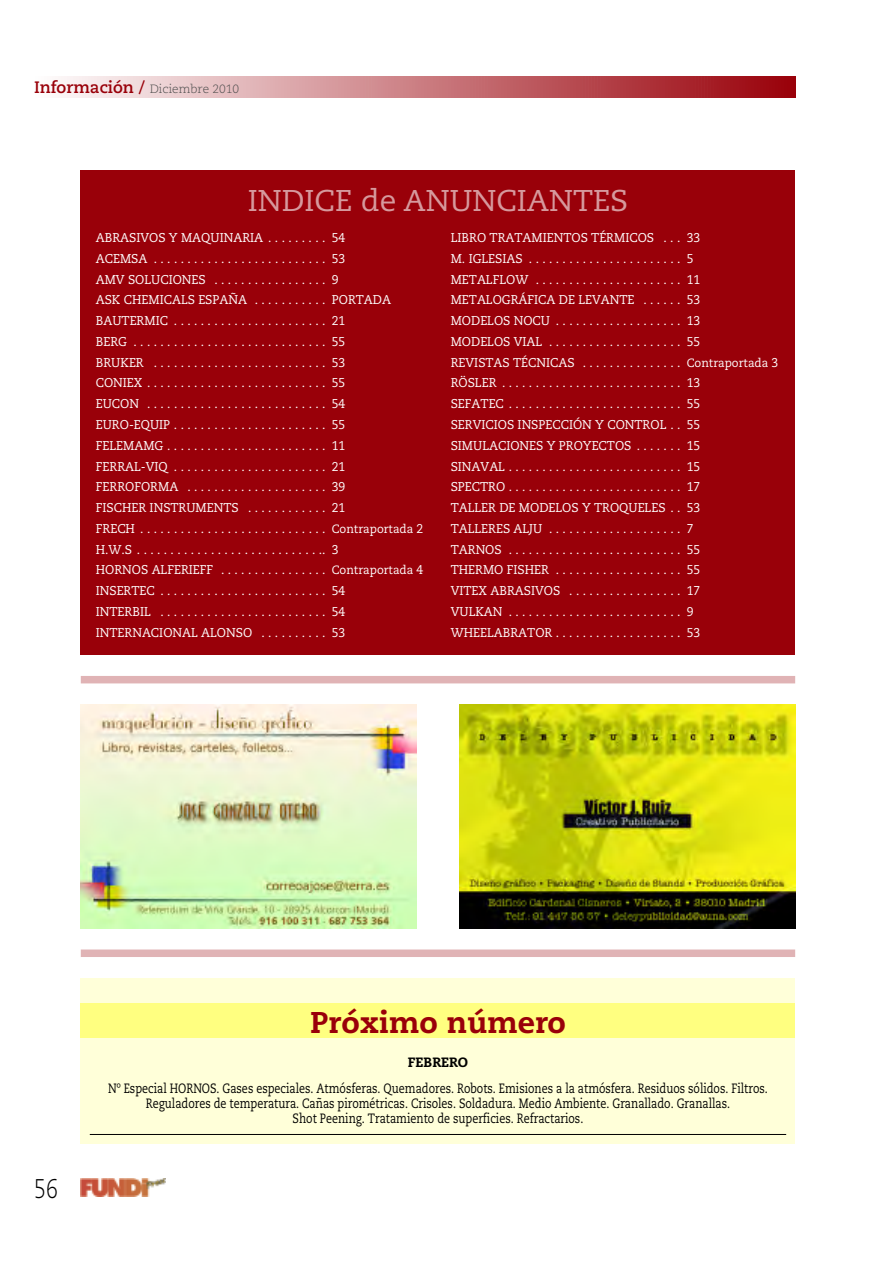
<style>
.page{position:relative;width:893px;height:1263px;background:#fff}
.page>*{position:absolute;margin:0;border:0;box-sizing:border-box;transform-origin:0 0}
.t1{font:30px "Caecilia";color:#d6999d}
.t2{font:800 30px "Caecilia";color:#990009}
.t3{font:300 27px "Caecilia";color:#000;scale:.8 1}
.t4{font:13.5px/25.8px "Caecilia";color:#000;text-align:center;scale:.8 1}
.t5{font:12.75px/20.7px "Caecilia";color:#fff;scale:.95 1}
.t6{font:300 12px "Caecilia";color:#4d4d4d}
.s1{font-weight:700;font-size:16.5px;color:#990009}
.s2{font-size:12px}
.s3{font-weight:800}
</style>
<div class="page">
<svg style="left:64px;top:77px;width:732px;height:21px;background:#c97a7f"></svg>
<img style="left:81px;top:1178px;width:85px;height:18px">
<div style="left:81px;top:170px;width:714px;height:485px;background:#990009"></div>
<img style="left:81px;top:704px;width:336px;height:224px">
<img style="left:459px;top:704px;width:336px;height:224px">
<div style="left:81px;top:978px;width:714px;height:166px;background:#ffffd9"></div>
<hr style="left:90px;top:1134px;width:696px;height:1px;background:#000">
<div style="left:81px;top:1003px;width:714px;height:34px;background:#ffff80"></div>
<div style="left:81px;top:676px;width:714px;height:7px;background:#e0b3b5"></div>
<div style="left:81px;top:949px;width:714px;height:8px;background:#e0b3b5"></div>
<p class="t6" style="left:34px;top:84px;width:207px"><span class="s1">Información /</span> Diciembre 2010</p>
<p class="t1" style="left:248px;top:188px;width:382px">INDICE de ANUNCIANTES</p>
<p class="t5" style="left:96px;top:228px;width:346px">ABRASIVOS Y MAQUINARIA . . . . . . . . . 54<br>ACEMSA . . . . . . . . . . . . . . . . . . . . . . . . . . 53<br>AMV SOLUCIONES . . . . . . . . . . . . . . . . . 9<br>ASK CHEMICALS ESPAÑA . . . . . . . . . . . PORTADA BAUTERMIC . . . . . . . . . . . . . . . . . . . . . . . 21<br>BERG . . . . . . . . . . . . . . . . . . . . . . . . . . . . . 55<br>BRUKER . . . . . . . . . . . . . . . . . . . . . . . . . . 53<br>CONIEX . . . . . . . . . . . . . . . . . . . . . . . . . . . 55<br>EUCON . . . . . . . . . . . . . . . . . . . . . . . . . . . 54<br>EURO-EQUIP . . . . . . . . . . . . . . . . . . . . . . . 55<br>FELEMAMG . . . . . . . . . . . . . . . . . . . . . . . . 11<br>FERRAL-VIQ . . . . . . . . . . . . . . . . . . . . . . . 21<br>FERROFORMA . . . . . . . . . . . . . . . . . . . . . 39<br>FISCHER INSTRUMENTS . . . . . . . . . . . . 21<br>FRECH . . . . . . . . . . . . . . . . . . . . . . . . . . . . <span class="s2">Contraportada</span> 2<br>H.W.S . . . . . . . . . . . . . . . . . . . . . . . . . . . .. 3<br>HORNOS ALFERIEFF . . . . . . . . . . . . . . . . <span class="s2">Contraportada</span> 4<br>INSERTEC . . . . . . . . . . . . . . . . . . . . . . . . . 54<br>INTERBIL . . . . . . . . . . . . . . . . . . . . . . . . . 54<br>INTERNACIONAL ALONSO . . . . . . . . . . 53</p>
<p class="t5" style="left:451px;top:228px;width:346px">LIBRO TRATAMIENTOS TÉRMICOS . . . 33<br>M. IGLESIAS . . . . . . . . . . . . . . . . . . . . . . . 5<br>METALFLOW . . . . . . . . . . . . . . . . . . . . . . 11<br>METALOGRÁFICA DE LEVANTE . . . . . . 53<br>MODELOS NOCU . . . . . . . . . . . . . . . . . . . 13<br>MODELOS VIAL . . . . . . . . . . . . . . . . . . . . 55<br>REVISTAS TÉCNICAS . . . . . . . . . . . . . . . <span class="s2">Contraportada</span> 3<br>RÖSLER . . . . . . . . . . . . . . . . . . . . . . . . . . . 13<br>SEFATEC . . . . . . . . . . . . . . . . . . . . . . . . . . 55<br>SERVICIOS INSPECCIÓN Y CONTROL . . 55<br>SIMULACIONES Y PROYECTOS . . . . . . . 15<br>SINAVAL . . . . . . . . . . . . . . . . . . . . . . . . . . 15<br>SPECTRO . . . . . . . . . . . . . . . . . . . . . . . . . . 17<br>TALLER DE MODELOS Y TROQUELES . . 53<br>TALLERES ALJU . . . . . . . . . . . . . . . . . . . . 7<br>TARNOS . . . . . . . . . . . . . . . . . . . . . . . . . . 55<br>THERMO FISHER . . . . . . . . . . . . . . . . . . . 55<br>VITEX ABRASIVOS . . . . . . . . . . . . . . . . . 17<br>VULKAN . . . . . . . . . . . . . . . . . . . . . . . . . . 9<br>WHEELABRATOR . . . . . . . . . . . . . . . . . . . 53</p>
<p class="t2" style="left:310px;top:1009px;width:257px">Próximo número</p>
<p class="t3" style="left:34px;top:1177px;width:32px">56</p>
<p class="t4" style="left:108px;top:1050px;width:826px"><span class="s3">FEBRERO<br></span>Nº Especial HORNOS. Gases especiales. Atmósferas. Quemadores. Robots. Emisiones a la atmósfera. Residuos sólidos. Filtros.</p>
<p class="t4" style="left:146px;top:1097px;width:732px;line-height:15.3px">Reguladores de temperatura. Cañas pirométricas. Crisoles. Soldadura. Medio Ambiente. Granallado. Granallas.<br>Shot Peening. Tratamiento de superficies. Refractarios.</p>
</div>
